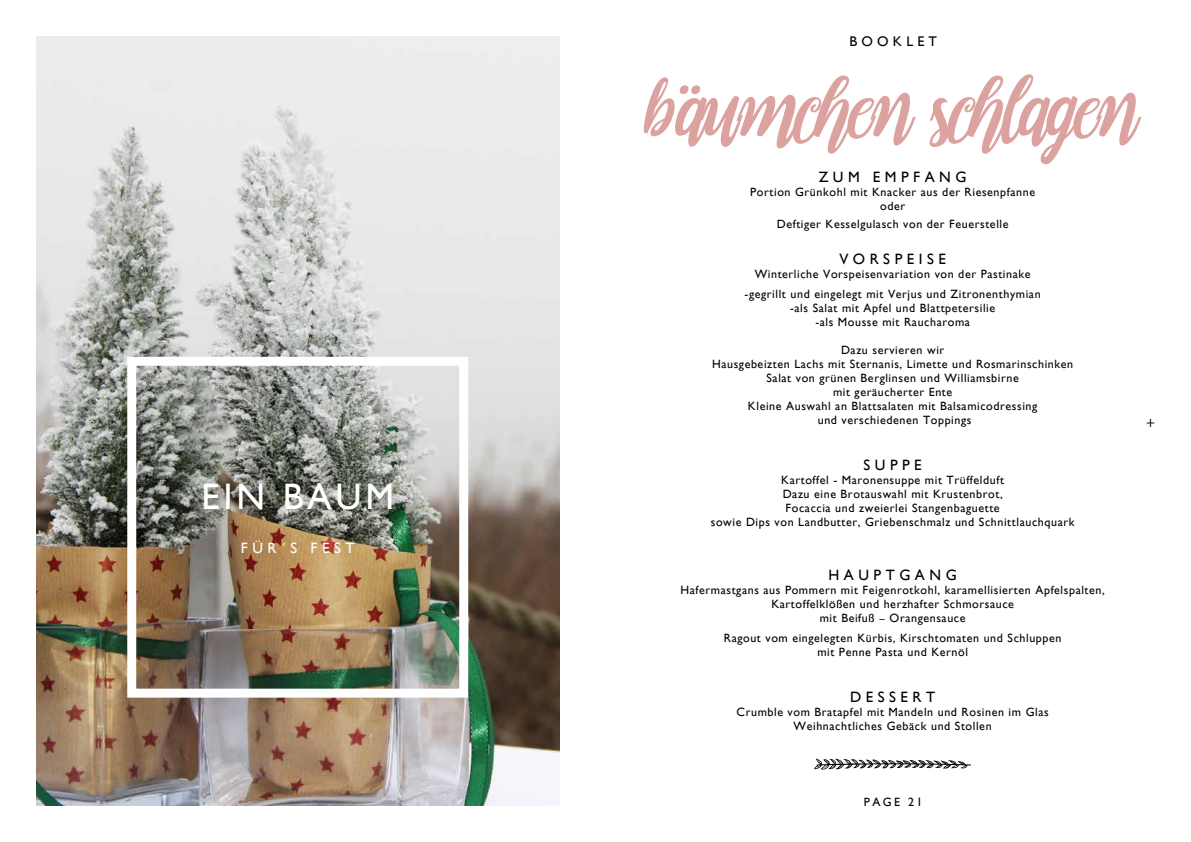
<style>
.page{position:relative;width:1191px;height:842px;background:#fff}
.page>*{position:absolute;margin:0;border:0;box-sizing:border-box;transform-origin:0 0}
.t1{font:72px "Fonjava";letter-spacing:-.025em;color:#dca2a0}
.t2{font:36.9px "Gill Sans";letter-spacing:.1em;color:#fff}
.t3{font:15px "Gill Sans";letter-spacing:.3em;color:#000}
.t4{font:15px "Gill Sans";letter-spacing:.3em;color:#fff}
.t5{font:15px "Myriad Pro";color:#000}
.t6{font:14px "Gill Sans";letter-spacing:.3em;color:#000}
.t7{font:12px/14px "Gill Sans";letter-spacing:.05em;color:#000;text-align:center}
</style>
<div class="page">
<img style="left:36px;top:36px;width:523px;height:770px">
<div style="left:127px;top:357px;width:341px;height:341px;border:9px solid #fff"></div>
<svg style="left:814px;top:758px;width:157px;height:12px"></svg>
<h2 class="t2" style="left:201px;top:475px;width:194px">EIN BAUM</h2>
<p class="t4" style="left:241px;top:539px;width:115px">FÜR´S FEST</p>
<p class="t6" style="left:849px;top:33px;width:89px">BOOKLET</p>
<h1 class="t1" style="left:646px;top:54px;width:495px">bäumchen schlagen</h1>
<p class="t3" style="left:818px;top:169px;width:149px">ZUM EMPFANG</p>
<p class="t7" style="left:750px;top:185px;width:286px">Portion Grünkohl mit Knacker aus der Riesenpfanne oder</p>
<p class="t7" style="left:777px;top:217px;width:233px">Deftiger Kesselgulasch von der Feuerstelle</p>
<p class="t3" style="left:839px;top:251px;width:108px">VORSPEISE</p>
<p class="t7" style="left:744px;top:264px;width:297px;line-height:20px">Winterliche Vorspeisenvariation von der Pastinake -gegrillt und eingelegt mit Verjus und Zitronenthymian</p>
<p class="t7" style="left:790px;top:301px;width:207px">-als Salat mit Apfel und Blattpetersilie -als Mousse mit Raucharoma</p>
<p class="t7" style="left:712px;top:343px;width:363px">Dazu servieren wir<br>Hausgebeizten Lachs mit Sternanis, Limette und Rosmarinschinken Salat von grünen Berglinsen und Williamsbirne<br>mit geräucherter Ente<br>Kleine Auswahl an Blattsalaten mit Balsamicodressing<br>und verschiedenen Toppings</p>
<p class="t3" style="left:863px;top:457px;width:60px">SUPPE</p>
<p class="t7" style="left:711px;top:473px;width:365px">Kartoffel - Maronensuppe mit Trüffelduft<br>Dazu eine Brotauswahl mit Krustenbrot,<br>Focaccia und zweierlei Stangenbaguette<br>sowie Dips von Landbutter, Griebenschmalz und Schnittlauchquark</p>
<p class="t5" style="left:1146px;top:412px;width:10px">+</p>
<p class="t3" style="left:828px;top:567px;width:130px">HAUPTGANG</p>
<p class="t7" style="left:680px;top:583px;width:426px">Hafermastgans aus Pommern mit Feigenrotkohl, karamellisierten Apfelspalten,<br>Kartoffelklößen und herzhafter Schmorsauce<br>mit Beifuß – Orangensauce</p>
<p class="t7" style="left:724px;top:631px;width:339px">Ragout vom eingelegten Kürbis, Kirschtomaten und Schluppen mit Penne Pasta und Kernöl</p>
<p class="t3" style="left:850px;top:689px;width:87px">DESSERT</p>
<p class="t7" style="left:736px;top:705px;width:314px">Crumble vom Bratapfel mit Mandeln und Rosinen im Glas<br>Weihnachtliches Gebäck und Stollen</p>
<p class="t7" style="left:864px;top:795px;width:60px">PAGE 21</p>
</div>
